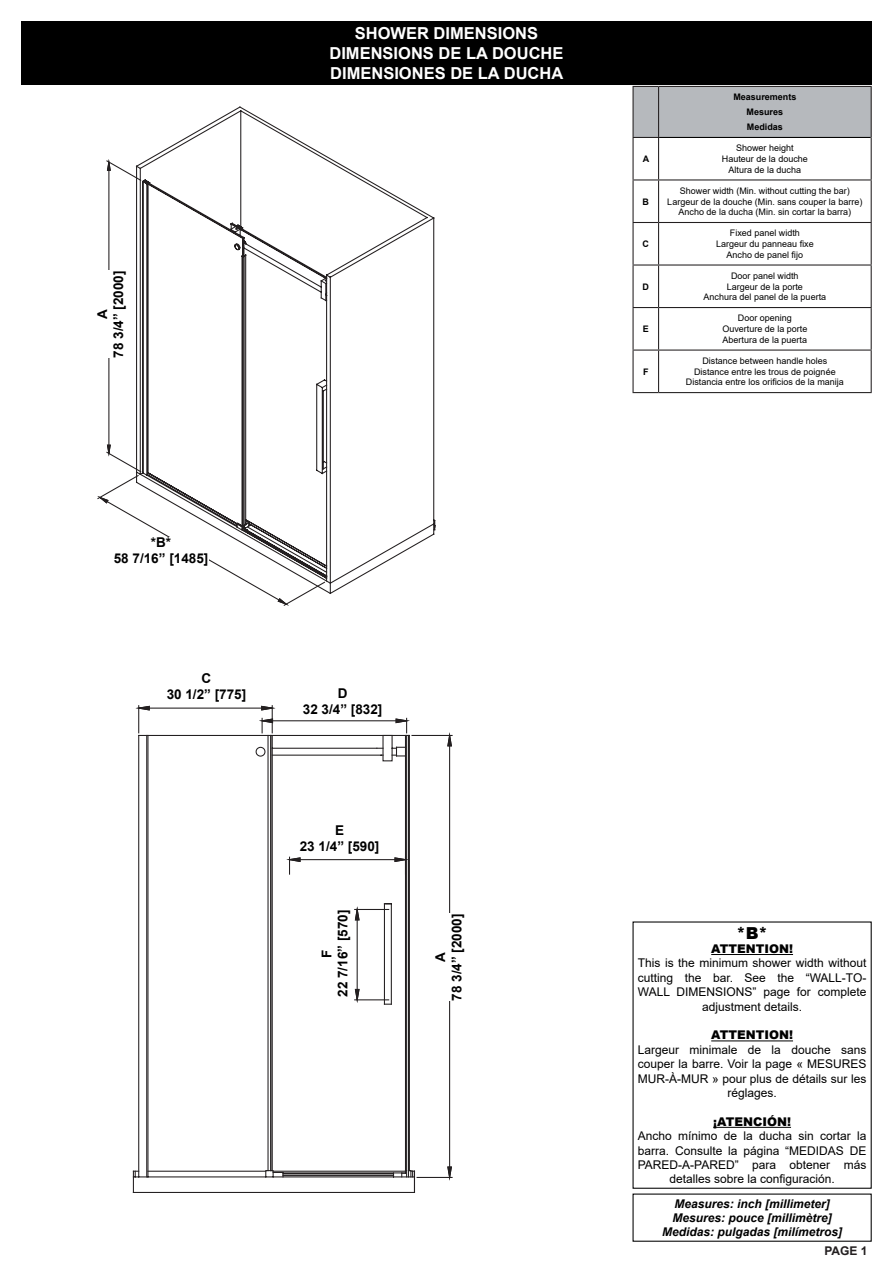
<style>
.page{position:relative;width:893px;height:1263px;background:#fff}
.page>*{position:absolute;margin:0;border:0;box-sizing:border-box;transform-origin:0 0}
.t1{font:700 16.5px "Arial";color:#fff}
.t2{font:900 16.5px "Arial";color:#000}
.t3{font:700 13.5px "Arial";color:#000}
.t4{font:12px/14.4px "Arial";color:#000;text-align:center}
.t5{font:italic 700 12px "Arial";color:#000}
.t6{font:900 12px "Arial";color:#000}
.t7{font:700 12px "Arial";color:#231f20}
.t8{font:9px "Arial";color:#000}
.t9{font:700 9px "Arial";color:#000}
</style>
<div class="page">
<hr style="left:417px;top:1177px;width:35px;height:1px;background:#231f20">
<hr style="left:412px;top:735px;width:40px;height:1px;background:#231f20">
<hr style="left:449px;top:746px;width:1px;height:421px;background:#231f20">
<svg style="left:447px;top:1166px;width:6px;height:15px"></svg>
<svg style="left:447px;top:732px;width:6px;height:15px"></svg>
<svg style="left:132px;top:705px;width:284px;height:488px"></svg>
<svg style="left:97px;top:159px;width:206px;height:447px"></svg>
<svg style="left:135px;top:106px;width:300px;height:489px"></svg>
<svg style="left:146px;top:224px;width:290px;height:356px"></svg>
<div style="left:97px;top:271px;width:26px;height:87px;background:#fff"></div>
<div style="left:300px;top:825px;width:79px;height:26px;background:#fff"></div>
<div style="left:321px;top:910px;width:27px;height:87px;background:#fff"></div>
<div style="left:435px;top:914px;width:26px;height:87px;background:#fff"></div>
<hr style="left:658px;top:138px;width:1px;height:41px;background:#231f20">
<hr style="left:658px;top:180px;width:1px;height:42px;background:#231f20">
<hr style="left:658px;top:223px;width:1px;height:41px;background:#231f20">
<hr style="left:658px;top:266px;width:1px;height:41px;background:#231f20">
<hr style="left:658px;top:308px;width:1px;height:41px;background:#231f20">
<hr style="left:658px;top:351px;width:1px;height:41px;background:#231f20">
<hr style="left:659px;top:86px;width:213px;height:1px;background:#231f20">
<hr style="left:871px;top:87px;width:1px;height:50px;background:#231f20">
<div style="left:632px;top:86px;width:239px;height:52px;background:#b6b9bd"></div>
<hr style="left:632px;top:138px;width:2px;height:41px;background:#231f20">
<hr style="left:871px;top:137px;width:1px;height:42px;background:#231f20">
<svg style="left:632px;top:179px;width:27px;height:1px"></svg>
<hr style="left:632px;top:180px;width:2px;height:42px;background:#231f20">
<hr style="left:659px;top:179px;width:213px;height:1px;background:#231f20">
<hr style="left:871px;top:180px;width:1px;height:42px;background:#231f20">
<svg style="left:632px;top:222px;width:27px;height:1px"></svg>
<hr style="left:632px;top:223px;width:2px;height:41px;background:#231f20">
<hr style="left:659px;top:222px;width:213px;height:1px;background:#231f20">
<hr style="left:871px;top:223px;width:1px;height:41px;background:#231f20">
<hr style="left:632px;top:264px;width:27px;height:2px;background:#231f20">
<hr style="left:632px;top:266px;width:2px;height:41px;background:#231f20">
<hr style="left:659px;top:264px;width:213px;height:2px;background:#231f20">
<hr style="left:871px;top:266px;width:1px;height:41px;background:#231f20">
<svg style="left:632px;top:307px;width:27px;height:1px"></svg>
<hr style="left:632px;top:308px;width:2px;height:41px;background:#231f20">
<hr style="left:659px;top:307px;width:213px;height:1px;background:#231f20">
<hr style="left:871px;top:308px;width:1px;height:41px;background:#231f20">
<hr style="left:632px;top:349px;width:27px;height:2px;background:#231f20">
<hr style="left:632px;top:351px;width:2px;height:41px;background:#231f20">
<hr style="left:659px;top:349px;width:213px;height:2px;background:#231f20">
<hr style="left:871px;top:351px;width:1px;height:41px;background:#231f20">
<svg style="left:632px;top:392px;width:27px;height:1px"></svg>
<hr style="left:659px;top:392px;width:213px;height:1px;background:#231f20">
<hr style="left:659px;top:137px;width:212px;height:1px;background:#000">
<div style="left:114px;top:537px;width:94px;height:26px;background:#fff"></div>
<div style="left:21px;top:21px;width:851px;height:64px;background:#000"></div>
<hr style="left:711px;top:954px;width:82px;height:1px;background:#000">
<hr style="left:711px;top:1040px;width:82px;height:1px;background:#000">
<hr style="left:713px;top:1127px;width:78px;height:1px;background:#000">
<div style="left:303px;top:688px;width:79px;height:26px;background:#fff"></div>
<p class="t3" style="left:109px;top:358px;width:89px;rotate:-90deg">78 3/4” [2000]</p>
<p class="t3" style="left:93px;top:319px;width:11px;rotate:-90deg">A</p>
<p class="t3" style="left:151px;top:533px;width:22px">*B*</p>
<p class="t3" style="left:114px;top:549px;width:96px">58 7/16” [1485]</p>
<p class="t1" style="left:355px;top:22px;width:185px">SHOWER DIMENSIONS</p>
<p class="t1" style="left:329px;top:42px;width:236px">DIMENSIONS DE LA DOUCHE</p>
<p class="t1" style="left:330px;top:62px;width:235px">DIMENSIONES DE LA DUCHA</p>
<p class="t3" style="left:202px;top:669px;width:11px">C</p>
<p class="t3" style="left:167px;top:685px;width:81px">30 1/2” [775]</p>
<p class="t3" style="left:338px;top:684px;width:11px">D</p>
<p class="t3" style="left:303px;top:700px;width:81px">32 3/4” [832]</p>
<p class="t3" style="left:335px;top:820px;width:11px">E</p>
<p class="t3" style="left:300px;top:837px;width:81px">23 1/4” [590]</p>
<p class="t3" style="left:333px;top:997px;width:89px;rotate:-90deg">22 7/16” [570]</p>
<p class="t3" style="left:317px;top:957px;width:10px;rotate:-90deg">F</p>
<p class="t3" style="left:447px;top:1001px;width:89px;rotate:-90deg">78 3/4” [2000]</p>
<p class="t3" style="left:431px;top:962px;width:11px;rotate:-90deg">A</p>
<p class="t9" style="left:643px;top:152px;width:8px">A</p>
<p class="t9" style="left:643px;top:195px;width:8px">B</p>
<p class="t9" style="left:643px;top:238px;width:8px">C</p>
<p class="t9" style="left:643px;top:280px;width:8px">D</p>
<p class="t9" style="left:643px;top:323px;width:8px">E</p>
<p class="t9" style="left:643px;top:365px;width:7px">F</p>
<p class="t9" style="left:733px;top:91px;width:65px">Measurements</p>
<p class="t9" style="left:747px;top:106px;width:38px">Mesures</p>
<p class="t9" style="left:747px;top:121px;width:38px">Medidas</p>
<p class="t8" style="left:736px;top:142px;width:59px">Shower height</p>
<p class="t8" style="left:722px;top:153px;width:88px">Hauteur de la douche</p>
<p class="t8" style="left:729px;top:163px;width:74px">Altura de la ducha</p>
<p class="t8" style="left:680px;top:184px;width:172px">Shower width (Min. without cutting the bar)</p>
<p class="t8" style="left:667px;top:195px;width:197px">Largeur de la douche (Min. sans couper la barre)</p>
<p class="t8" style="left:679px;top:206px;width:174px">Ancho de la ducha (Min. sin cortar la barra)</p>
<p class="t8" style="left:730px;top:227px;width:72px">Fixed panel width</p>
<p class="t8" style="left:716px;top:238px;width:99px">Largeur du panneau fixe</p>
<p class="t8" style="left:727px;top:248px;width:78px">Ancho de panel fijo</p>
<p class="t8" style="left:731px;top:269px;width:69px">Door panel width</p>
<p class="t8" style="left:727px;top:280px;width:78px">Largeur de la porte</p>
<p class="t8" style="left:704px;top:291px;width:124px">Anchura del panel de la puerta</p>
<p class="t8" style="left:738px;top:312px;width:56px">Door opening</p>
<p class="t8" style="left:722px;top:323px;width:87px">Ouverture de la porte</p>
<p class="t8" style="left:723px;top:333px;width:86px">Abertura de la puerta</p>
<p class="t8" style="left:702px;top:354px;width:127px">Distance between handle holes</p>
<p class="t8" style="left:694px;top:365px;width:143px">Distance entre les trous de poignée</p>
<p class="t8" style="left:686px;top:376px;width:160px">Distancia entre los orificios de la manija</p>
<p class="t2" style="left:736px;top:921px;width:33px">*B*</p>
<p class="t6" style="left:711px;top:940px;width:83px">ATTENTION!</p>
<p class="t4" style="left:638px;top:956px;width:230px">This is the minimum shower width without cutting the bar. See the “WALL-TO-<br>WALL DIMENSIONS” page for complete adjustment details.</p>
<p class="t6" style="left:711px;top:1026px;width:83px">ATTENTION!</p>
<p class="t4" style="left:638px;top:1042px;width:230px">Largeur minimale de la douche sans couper la barre. Voir la page « MESURES<br>MUR-À-MUR » pour plus de détails sur les réglages.</p>
<p class="t6" style="left:713px;top:1113px;width:79px">¡ATENCIÓN!</p>
<p class="t4" style="left:638px;top:1129px;width:230px">Ancho mínimo de la ducha sin cortar la barra. Consulte la página “MEDIDAS DE PARED-A-PARED” para obtener más detalles sobre la configuración.</p>
<p class="t5" style="left:674px;top:1195px;width:157px">Measures: inch [millimeter]</p>
<p class="t5" style="left:672px;top:1210px;width:161px">Mesures: pouce [millimètre]</p>
<p class="t5" style="left:662px;top:1224px;width:182px">Medidas: pulgadas [milímetros]</p>
<h3 class="t7" style="left:824px;top:1242px;width:45px">PAGE 1</h3>
</div>
